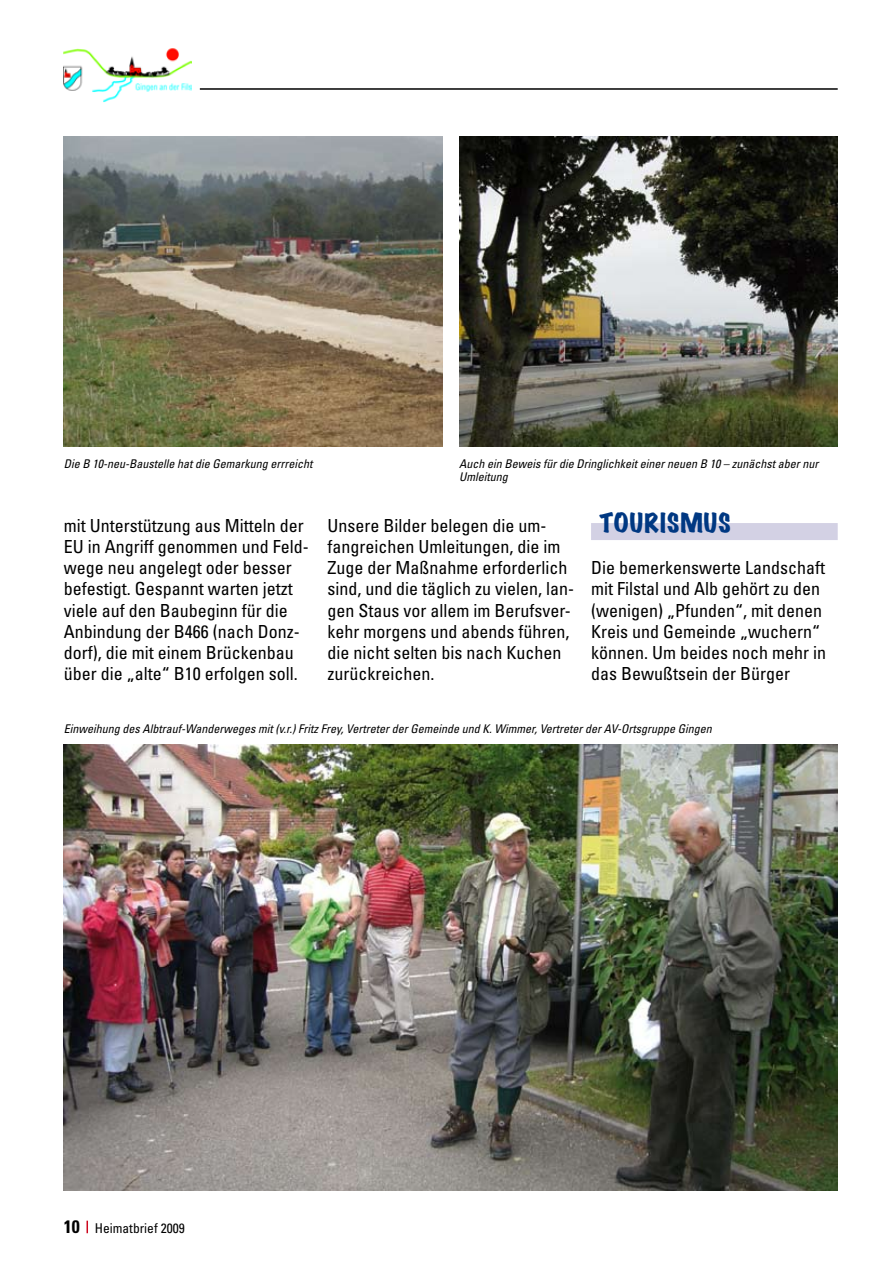
<style>
.page{position:relative;width:893px;height:1263px;background:#fff}
.page>*{position:absolute;margin:0;border:0;box-sizing:border-box;transform-origin:0 0}
.t1{font:expanded 24px "Marker Felt";letter-spacing:.05em;color:#003882}
.t2{font:condensed 18px/21.3px "Univers";color:#000}
.t3{font:condensed 13.5px "Univers";color:#000}
.t4{font:italic condensed 12px/12.8px "Univers";color:#000}
.s1{font-weight:700;font-size:18px}
</style>
<div class="page">
<hr style="left:200px;top:88px;width:638px;height:2px;background:#000">
<svg style="left:87px;top:1221px;width:1px;height:12px"></svg>
<img style="left:64px;top:48px;width:127px;height:55px">
<div style="left:591px;top:523px;width:247px;height:17px;background:#d3d1e4"></div>
<img style="left:64px;top:136px;width:378px;height:310px">
<img style="left:459px;top:136px;width:379px;height:310px">
<img style="left:64px;top:744px;width:774px;height:447px">
<p class="t4" style="left:64px;top:457px;width:250px">Die B 10-neu-Baustelle hat die Gemarkung errreicht</p>
<p class="t4" style="left:459px;top:457px;width:361px">Auch ein Beweis für die Dringlichkeit einer neuen B 10 – zunächst aber nur<br>Umleitung</p>
<p class="t2" style="left:64px;top:514px;width:246px">mit Unterstützung aus Mitteln der<br>EU in Angriff genommen und Feld&shy;wege neu angelegt oder besser befestigt. Gespannt warten jetzt viele auf den Baubeginn für die<br>Anbindung der B466 (nach Donz&shy;dorf), die mit einem Brückenbau über die „alte“ B10 erfolgen soll.</p>
<p class="t2" style="left:327px;top:514px;width:248px">Unsere Bilder belegen die um&shy;fangreichen Umleitungen, die im<br>Zuge der Maßnahme erforderlich sind, und die täglich zu vielen, lan&shy;gen Staus vor allem im Berufsver&shy;kehr morgens und abends führen, die nicht selten bis nach Kuchen zurückreichen.</p>
<h1 class="t1" style="left:600px;top:505px;width:133px">TOURISMUS</h1>
<p class="t2" style="left:591px;top:556px;width:236px">Die bemerkenswerte Landschaft mit Filstal und Alb gehört zu den (wenigen) „Pfunden“, mit denen<br>Kreis und Gemeinde „wuchern“ können. Um beides noch mehr in das Bewußtsein der Bürger</p>
<p class="t4" style="left:64px;top:722px;width:650px">Einweihung des Albtrauf-Wanderweges mit (v.r.) Fritz Frey, Vertreter der Gemeinde und K. Wimmer, Vertreter der AV-Ortsgruppe Gingen</p>
<p class="t3" style="left:64px;top:1220px;width:122px"><span class="s1">10</span> Heimatbrief 2009</p>
</div>
